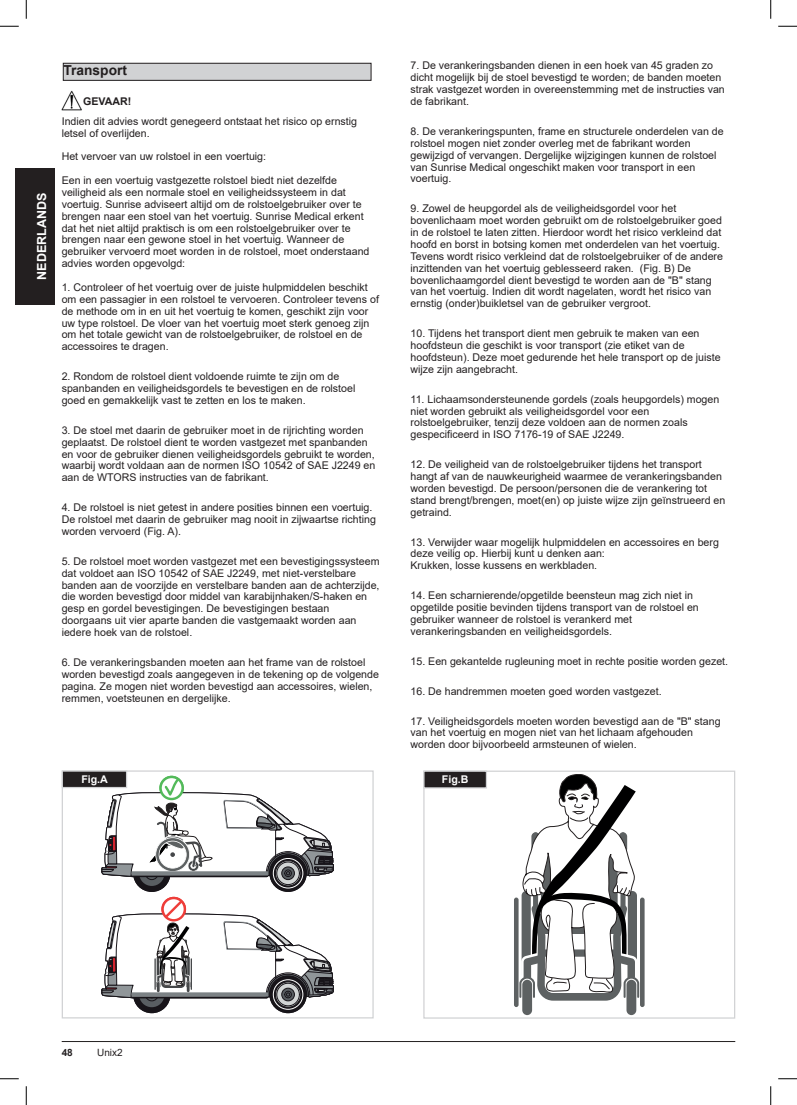
<style>
.page{position:relative;width:797px;height:1105px;background:#fff}
.page>*{position:absolute;margin:0;border:0;box-sizing:border-box;transform-origin:0 0}
.Dutch_Heading_1{font:700 13.75px "Arial";color:#231f20}
.t1{font:700 12.5px "Arial";color:#fff}
.Body_Text{font:10.62px/11.9px "Arial";color:#231f20}
.Bildnummer{font:700 10.62px "Arial";color:#fff}
.Body_Text_Bold{font:700 10.62px "Arial";color:#231f20}
.t2{font:10px "Arial";color:#231f20}
.t3{font:700 10px "Arial";color:#231f20}
</style>
<div class="page">
<div style="left:16px;top:168px;width:39px;height:136px;background:#231f20"></div>
<hr style="left:62px;top:1041px;width:673px;height:1px;background:#231f20">
<div style="left:63px;top:63px;width:308px;height:17px;background:#d1d2d4"></div>
<div style="left:63px;top:63px;width:308px;height:18px;border:1px solid #231f20"></div>
<img style="left:62px;top:90px;width:20px;height:20px">
<div style="left:133px;top:855px;width:37px;height:37px;background:#171419;border-radius:50%"></div>
<div style="left:139px;top:861px;width:25px;height:25px;background:#595e62;border-radius:50%"></div>
<div style="left:145px;top:867px;width:13px;height:13px;border:1px solid #171419;border-radius:50%"></div>
<svg style="left:269px;top:855px;width:38px;height:37px"></svg>
<svg style="left:275px;top:861px;width:26px;height:25px"></svg>
<div style="left:275px;top:860px;width:26px;height:26px;border:1px solid #171419;border-radius:50%"></div>
<div style="left:273px;top:858px;width:30px;height:30px;border:1px solid #fff;border-radius:50%"></div>
<div style="left:277px;top:862px;width:22px;height:23px;border:1px solid #171419;border-radius:50%"></div>
<div style="left:282px;top:867px;width:12px;height:13px;background:#595e62;border-radius:50%"></div>
<div style="left:282px;top:867px;width:12px;height:13px;border:1px solid #171419;border-radius:50%"></div>
<div style="left:133px;top:976px;width:37px;height:37px;background:#171419;border-radius:50%"></div>
<svg style="left:139px;top:982px;width:25px;height:25px"></svg>
<div style="left:145px;top:988px;width:13px;height:13px;border:1px solid #171419;border-radius:50%"></div>
<svg style="left:269px;top:976px;width:38px;height:37px"></svg>
<svg style="left:275px;top:982px;width:26px;height:25px"></svg>
<div style="left:275px;top:982px;width:26px;height:25px;border:1px solid #171419;border-radius:50%"></div>
<div style="left:273px;top:980px;width:30px;height:29px;border:1px solid #fff;border-radius:50%"></div>
<div style="left:277px;top:983px;width:22px;height:23px;border:1px solid #171419;border-radius:50%"></div>
<div style="left:282px;top:988px;width:12px;height:13px;border:1px solid #171419;border-radius:50%"></div>
<div style="left:161px;top:897px;width:25px;height:24px;border:2px solid #ee3d39;border-radius:50%"></div>
<div style="left:159px;top:776px;width:25px;height:24px;border:2px solid #53ba5a;border-radius:50%"></div>
<svg style="left:102px;top:777px;width:231px;height:100px"></svg>
<svg style="left:132px;top:871px;width:136px;height:4px"></svg>
<svg style="left:102px;top:898px;width:231px;height:100px"></svg>
<div style="left:62px;top:770px;width:311px;height:248px;border:1px solid #d1d2d4"></div>
<div style="left:62px;top:771px;width:65px;height:16px;background:#231f20"></div>
<div style="left:62px;top:770px;width:65px;height:18px;border:1px solid #d1d2d4"></div>
<div style="left:626px;top:980px;width:10px;height:35px;background:#5d6162;border-radius:5px"></div>
<hr style="left:640px;top:897px;width:4px;height:110px;background:#5d6162;border-radius:2px">
<hr style="left:514px;top:897px;width:4px;height:110px;background:#5d6162;border-radius:2px">
<div style="left:522px;top:980px;width:10px;height:35px;background:#5d6162;border-radius:5px"></div>
<svg style="left:519px;top:774px;width:120px;height:227px"></svg>
<div style="left:423px;top:770px;width:312px;height:249px;border:1px solid #d1d2d4"></div>
<div style="left:424px;top:771px;width:62px;height:17px;background:#231f20"></div>
<div style="left:423px;top:770px;width:64px;height:18px;border:1px solid #d1d2d4"></div>
<svg style="left:0;top:25px;width:19px;height:2px"></svg>
<svg style="left:778px;top:25px;width:19px;height:2px"></svg>
<svg style="left:0;top:1078px;width:19px;height:1px"></svg>
<svg style="left:778px;top:1078px;width:19px;height:1px"></svg>
<svg style="left:25px;top:0;width:2px;height:19px"></svg>
<svg style="left:25px;top:1086px;width:2px;height:19px"></svg>
<svg style="left:770px;top:0;width:1px;height:19px"></svg>
<svg style="left:770px;top:1086px;width:1px;height:19px"></svg>
<p class="t1" style="left:33px;top:280px;width:88px;rotate:-90deg">NEDERLANDS</p>
<p class="Dutch_Heading_1" style="left:64px;top:60px;width:65px">Transport</p>
<p class="Body_Text_Bold" style="left:83px;top:94px;width:50px">GEVAAR!</p>
<p class="Body_Text" style="left:62px;top:115px;width:297px">Indien dit advies wordt genegeerd ontstaat het risico op ernstig letsel of overlijden.</p>
<p class="Body_Text" style="left:62px;top:151px;width:206px">Het vervoer van uw rolstoel in een voertuig:</p>
<p class="Body_Text" style="left:62px;top:174px;width:309px">Een in een voertuig vastgezette rolstoel biedt niet dezelfde veiligheid als een normale stoel en veiligheidssysteem in dat voertuig. Sunrise adviseert altijd om de rolstoelgebruiker over te brengen naar een stoel van het voertuig. Sunrise Medical erkent dat het niet altijd praktisch is om een rolstoelgebruiker over te brengen naar een gewone stoel in het voertuig. Wanneer de gebruiker vervoerd moet worden in de rolstoel, moet onderstaand advies worden opgevolgd:</p>
<p class="Body_Text" style="left:62px;top:281px;width:319px">1. Controleer of het voertuig over de juiste hulpmiddelen beschikt om een passagier in een rolstoel te vervoeren. Controleer tevens of de methode om in en uit het voertuig te komen, geschikt zijn voor uw type rolstoel. De vloer van het voertuig moet sterk genoeg zijn om het totale gewicht van de rolstoelgebruiker, de rolstoel en de accessoires te dragen.</p>
<p class="Body_Text" style="left:62px;top:370px;width:295px">2. Rondom de rolstoel dient voldoende ruimte te zijn om de spanbanden en veiligheidsgordels te bevestigen en de rolstoel goed en gemakkelijk vast te zetten en los te maken.</p>
<p class="Body_Text" style="left:62px;top:424px;width:315px">3. De stoel met daarin de gebruiker moet in de rijrichting worden geplaatst. De rolstoel dient te worden vastgezet met spanbanden en voor de gebruiker dienen veiligheidsgordels gebruikt te worden, waarbij wordt voldaan aan de normen ISO 10542 of SAE J2249 en aan de WTORS instructies van de fabrikant.</p>
<p class="Body_Text" style="left:62px;top:501px;width:316px">4. De rolstoel is niet getest in andere posities binnen een voertuig.<br>De rolstoel met daarin de gebruiker mag nooit in zijwaartse richting worden vervoerd (Fig. A).</p>
<p class="Body_Text" style="left:62px;top:555px;width:319px">5. De rolstoel moet worden vastgezet met een bevestigingssysteem dat voldoet aan ISO 10542 of SAE J2249, met niet-verstelbare banden aan de voorzijde en verstelbare banden aan de achterzijde, die worden bevestigd door middel van karabijnhaken/S-haken en gesp en gordel bevestigingen. De bevestigingen bestaan doorgaans uit vier aparte banden die vastgemaakt worden aan iedere hoek van de rolstoel.</p>
<p class="Body_Text" style="left:62px;top:656px;width:319px">6. De verankeringsbanden moeten aan het frame van de rolstoel worden bevestigd zoals aangegeven in de tekening op de volgende pagina. Ze mogen niet worden bevestigd aan accessoires, wielen, remmen, voetsteunen en dergelijke.</p>
<p class="Body_Text" style="left:410px;top:60px;width:316px">7. De verankeringsbanden dienen in een hoek van 45 graden zo dicht mogelijk bij de stoel bevestigd te worden; de banden moeten strak vastgezet worden in overeenstemming met de instructies van de fabrikant.</p>
<p class="Body_Text" style="left:410px;top:125px;width:315px">8. De verankeringspunten, frame en structurele onderdelen van de rolstoel mogen niet zonder overleg met de fabrikant worden gewijzigd of vervangen. Dergelijke wijzigingen kunnen de rolstoel van Sunrise Medical ongeschikt maken voor transport in een voertuig.</p>
<p class="Body_Text" style="left:410px;top:203px;width:314px">9. Zowel de heupgordel als de veiligheidsgordel voor het bovenlichaam moet worden gebruikt om de rolstoelgebruiker goed in de rolstoel te laten zitten. Hierdoor wordt het risico verkleind dat hoofd en borst in botsing komen met onderdelen van het voertuig.<br>Tevens wordt risico verkleind dat de rolstoelgebruiker of de andere inzittenden van het voertuig geblesseerd raken. (Fig. B) De bovenlichaamgordel dient bevestigd te worden aan de "B" stang van het voertuig. Indien dit wordt nagelaten, wordt het risico van ernstig (onder)buikletsel van de gebruiker vergroot.</p>
<p class="Body_Text" style="left:410px;top:327px;width:312px">10. Tijdens het transport dient men gebruik te maken van een hoofdsteun die geschikt is voor transport (zie etiket van de hoofdsteun). Deze moet gedurende het hele transport op de juiste wijze zijn aangebracht.</p>
<p class="Body_Text" style="left:410px;top:393px;width:310px">11. Lichaamsondersteunende gordels (zoals heupgordels) mogen niet worden gebruikt als veiligheidsgordel voor een rolstoelgebruiker, tenzij deze voldoen aan de normen zoals gespecificeerd in ISO 7176-19 of SAE J2249.</p>
<p class="Body_Text" style="left:410px;top:458px;width:316px">12. De veiligheid van de rolstoelgebruiker tijdens het transport hangt af van de nauwkeurigheid waarmee de verankeringsbanden worden bevestigd. De persoon/personen die de verankering tot stand brengt/brengen, moet(en) op juiste wijze zijn geïnstrueerd en getraind.</p>
<p class="Body_Text" style="left:410px;top:536px;width:310px">13. Verwijder waar mogelijk hulpmiddelen en accessoires en berg deze veilig op. Hierbij kunt u denken aan:</p>
<p class="Body_Text" style="left:410px;top:560px;width:188px">Krukken, losse kussens en werkbladen.</p>
<p class="Body_Text" style="left:410px;top:589px;width:290px">14. Een scharnierende/opgetilde beensteun mag zich niet in opgetilde positie bevinden tijdens transport van de rolstoel en gebruiker wanneer de rolstoel is verankerd met verankeringsbanden en veiligheidsgordels.</p>
<p class="Body_Text" style="left:410px;top:655px;width:319px">15. Een gekantelde rugleuning moet in rechte positie worden gezet.</p>
<p class="Body_Text" style="left:410px;top:685px;width:252px">16. De handremmen moeten goed worden vastgezet.</p>
<p class="Body_Text" style="left:410px;top:715px;width:311px">17. Veiligheidsgordels moeten worden bevestigd aan de "B" stang van het voertuig en mogen niet van het lichaam afgehouden worden door bijvoorbeeld armsteunen of wielen.</p>
<p class="Bildnummer" style="left:81px;top:772px;width:28px">Fig.A</p>
<p class="Bildnummer" style="left:442px;top:772px;width:28px">Fig.B</p>
<p class="t3" style="left:62px;top:1045px;width:13px">48</p>
<p class="t2" style="left:97px;top:1045px;width:27px">Unix2</p>
</div>
